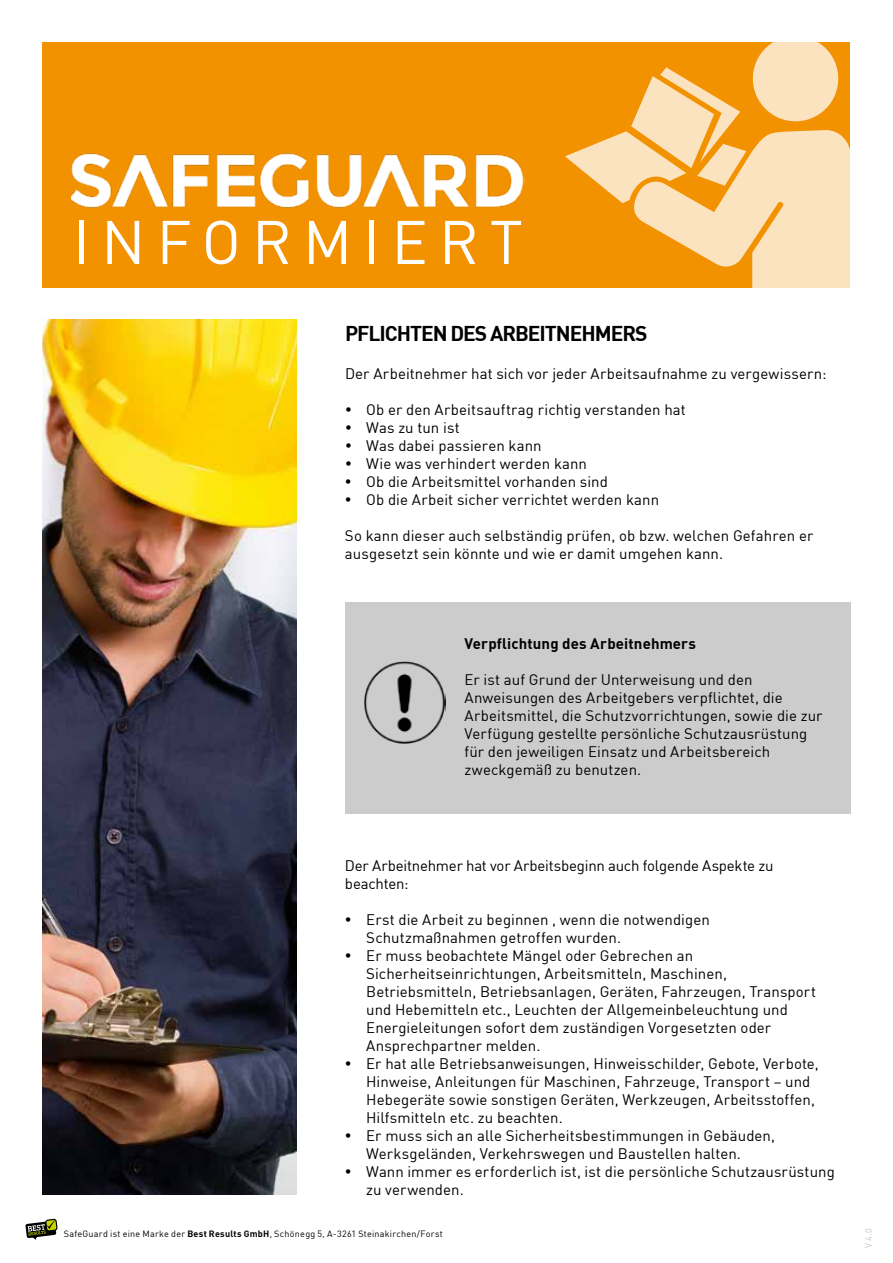
<style>
.page{position:relative;width:893px;height:1263px;background:#fff}
.page>*{position:absolute;margin:0;border:0;box-sizing:border-box;transform-origin:0 0}
.t1{font:60.6px "DIN";letter-spacing:.185em;color:#fff}
.t2{font:21px "DIN Bold";letter-spacing:-.05em;color:#000}
.t3{font:15px/18px "DIN";letter-spacing:.005em;color:#000}
.t4{font:15px/18px "DIN";letter-spacing:-.015em;color:#000}
.t5{font:15px "DIN Bold";letter-spacing:.01em;color:#000}
.t6{font:9px "DIN";letter-spacing:.025em;color:#000}
.t7{font:9px "DIN";color:#c6c6c6}
.s1{font-family:"DIN Bold"}
</style>
<div class="page">
<svg style="left:26px;top:1219px;width:32px;height:21px"></svg>
<div style="left:43px;top:43px;width:807px;height:245px;background:#f39200"></div>
<img style="left:72px;top:153px;width:452px;height:55px">
<svg style="left:565px;top:42px;width:285px;height:246px;fill:#fbe3bf"></svg>
<img style="left:43px;top:320px;width:253px;height:874px">
<div style="left:345px;top:601px;width:505px;height:212px;background:#ccc"></div>
<img style="left:364px;top:661px;width:82px;height:83px">
<h1 class="t1" style="left:73px;top:204px;width:451px">INFORMIERT</h1>
<h2 class="t2" style="left:345px;top:320px;width:304px">PFLICHTEN DES ARBEITNEHMERS</h2>
<p class="t3" style="left:345px;top:364px;width:483px">Der Arbeitnehmer hat sich vor jeder Arbeitsaufnahme zu vergewissern:</p>
<p class="t3" style="left:366px;top:400px;width:321px">Ob er den Arbeitsauftrag richtig verstanden hat<br>Was zu tun ist<br>Was dabei passieren kann<br>Wie was verhindert werden kann<br>Ob die Arbeitsmittel vorhanden sind<br>Ob die Arbeit sicher verrichtet werden kann</p>
<p class="t3" style="left:345px;top:526px;width:470px">So kann dieser auch selbständig prüfen, ob bzw. welchen Gefahren er ausgesetzt sein könnte und wie er damit umgehen kann.</p>
<p class="t5" style="left:464px;top:634px;width:233px">Verpflichtung des Arbeitnehmers</p>
<p class="t3" style="left:464px;top:670px;width:359px">Er ist auf Grund der Unterweisung und den Anweisungen des Arbeitgebers verpflichtet, die Arbeitsmittel, die Schutzvorrichtungen, sowie die zur Verfügung gestellte persönliche Schutzausrüstung für den jeweiligen Einsatz und Arbeitsbereich zweckgemäß zu benutzen.</p>
<p class="t4" style="left:345px;top:856px;width:430px">Der Arbeitnehmer hat vor Arbeitsbeginn auch folgende Aspekte zu beachten:</p>
<p class="t3" style="left:366px;top:910px;width:470px">Erst die Arbeit zu beginnen , wenn die notwendigen Schutzmaßnahmen getroffen wurden.<br>Er muss beobachtete Mängel oder Gebrechen an Sicherheitseinrichtungen, Arbeitsmitteln, Maschinen, Betriebsmitteln, Betriebsanlagen, Geräten, Fahrzeugen, Transport und Hebemitteln etc., Leuchten der Allgemeinbeleuchtung und Energieleitungen sofort dem zuständigen Vorgesetzten oder Ansprechpartner melden.<br>Er hat alle Betriebsanweisungen, Hinweisschilder, Gebote, Verbote, Hinweise, Anleitungen für Maschinen, Fahrzeuge, Transport – und Hebegeräte sowie sonstigen Geräten, Werkzeugen, Arbeitsstoffen, Hilfsmitteln etc. zu beachten.<br>Er muss sich an alle Sicherheitsbestimmungen in Gebäuden, Werksgeländen, Verkehrswegen und Baustellen halten.<br>Wann immer es erforderlich ist, ist die persönliche Schutzausrüstung zu verwenden.</p>
<p class="t6" style="left:64px;top:1228px;width:381px">SafeGuard ist eine Marke der <span class="s1">Best Results GmbH</span>, Schönegg 5, A-3261 Steinakirchen/Forst</p>
<p class="t7" style="left:863px;top:1248px;width:21px;rotate:-90deg">V 4.0</p>
</div>
